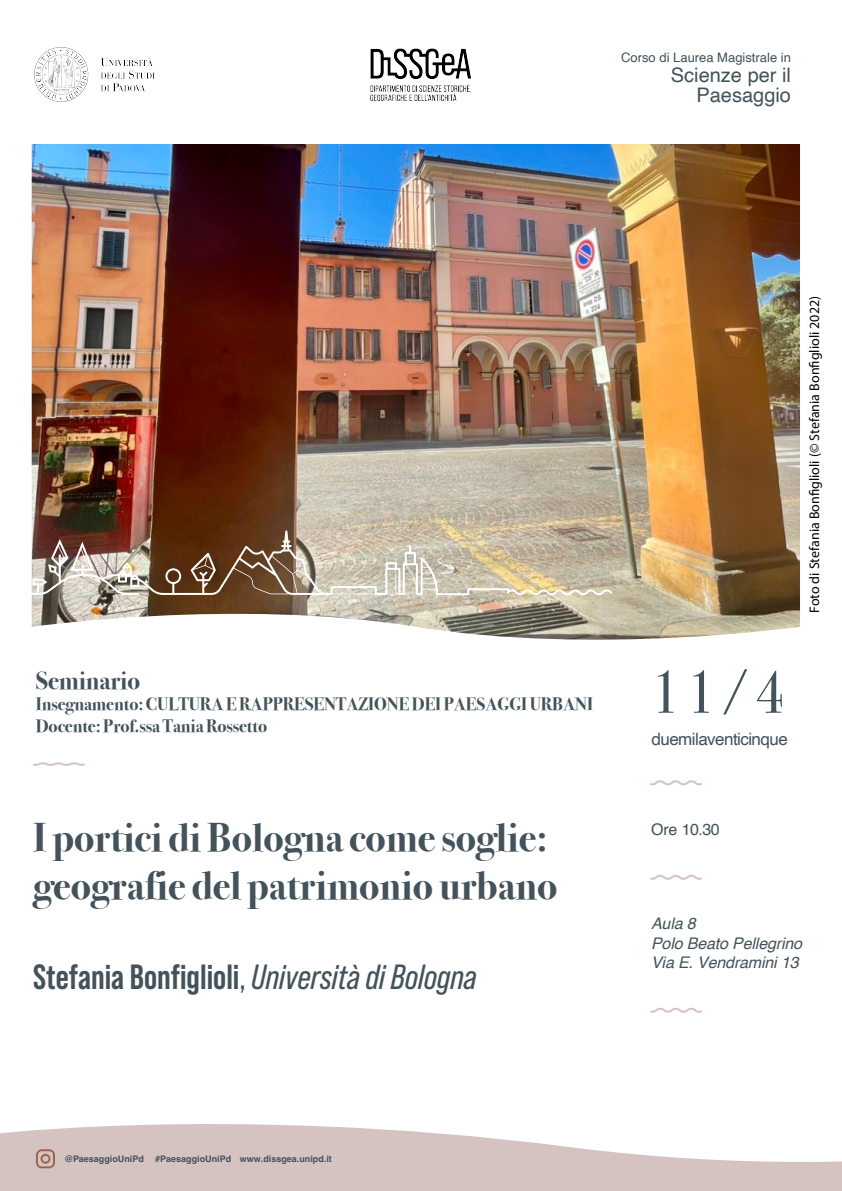
<style>
.page{position:relative;width:842px;height:1191px;background:#fff}
.page>*{position:absolute;margin:0;border:0;box-sizing:border-box;transform-origin:0 0}
.t1{font:59.8px "Bodoni Svty Two ITCTT";color:#43525b;scale:.87 1}
.t2{font:700 40px/48px "Bodoni Svty Two ITCTT";color:#43525b}
.t3{font:700 35px "Bebas Neue Pro";color:#43525b}
.t4{font:700 25px "Bodoni Svty Two ITCTT";letter-spacing:-.005em;color:#43525b}
.t5{font:20px/20px "Helvetica";color:#43525b;text-align:right}
.t6{font:700 18px/21.6px "Bodoni Svty Two ITCTT";letter-spacing:-.005em;color:#43525b}
.t7{font:17px "Helvetica";letter-spacing:-.03em;color:#43525b}
.t8{font:italic 16px/19.2px "Helvetica";letter-spacing:-.01em;color:#43525b}
.t9{font:16px "Helvetica";letter-spacing:-.025em;color:#43525b}
.t10{font:14px "Myriad Pro";color:#000}
.t11{font:13px "Helvetica";color:#43525b}
.t12{font:700 9px "Helvetica";color:#43525b}
.s1{font-weight:400}
.s2{font-weight:400;font-style:italic}
</style>
<div class="page">
<img style="left:32px;top:144px;width:768px;height:496px">
<svg style="left:650px;top:780px;width:52px;height:6px"></svg>
<svg style="left:650px;top:1007px;width:52px;height:6px"></svg>
<svg style="left:650px;top:874px;width:52px;height:6px"></svg>
<svg style="left:33px;top:762px;width:52px;height:4px"></svg>
<svg style="left:0;top:1124px;width:842px;height:67px;fill:#d4c3c1"></svg>
<svg style="left:36px;top:1149px;width:19px;height:19px"></svg>
<img style="left:370px;top:48px;width:101px;height:53px">
<img style="left:34px;top:48px;width:120px;height:53px">
<img style="left:31px;top:530px;width:581px;height:65px">
<p class="t11" style="left:621px;top:47px;width:171px">Corso di Laurea Magistrale in</p>
<p class="t5" style="left:671px;top:65px;width:122px">Scienze per il<br>Paesaggio</p>
<h3 class="t4" style="left:36px;top:659px;width:106px">Seminario</h3>
<p class="t6" style="left:36px;top:691px;width:559px">Insegnamento: CULTURA E RAPPRESENTAZIONE DEI PAESAGGI URBANI<br>Docente: Prof.ssa Tania Rossetto</p>
<h2 class="t2" style="left:33px;top:809px;width:526px">I portici di Bologna come soglie: geografie del patrimonio urbano</h2>
<h3 class="t3" style="left:33px;top:956px;width:445px">Stefania Bonfiglioli<span class="s1">,</span> <span class="s2">Università di Bologna</span></h3>
<p class="t10" style="left:806px;top:613px;width:318px;rotate:-90deg">Foto di Stefania Bon glioli (© Stefania Bon glioli 2022)</p>
<h1 class="t1" style="left:651px;top:643px;width:153px">11/4</h1>
<p class="t7" style="left:651px;top:725px;width:138px">duemilaventicinque</p>
<p class="t9" style="left:651px;top:817px;width:70px">Ore 10.30</p>
<p class="t8" style="left:651px;top:914px;width:152px">Aula 8<br>Polo Beato Pellegrino<br>Via E. Vendramini 13</p>
<p class="t12" style="left:64px;top:1153px;width:81px">@PaesaggioUniPd</p>
<p class="t12" style="left:155px;top:1153px;width:178px">#PaesaggioUniPd www.dissgea.unipd.it</p>
</div>
